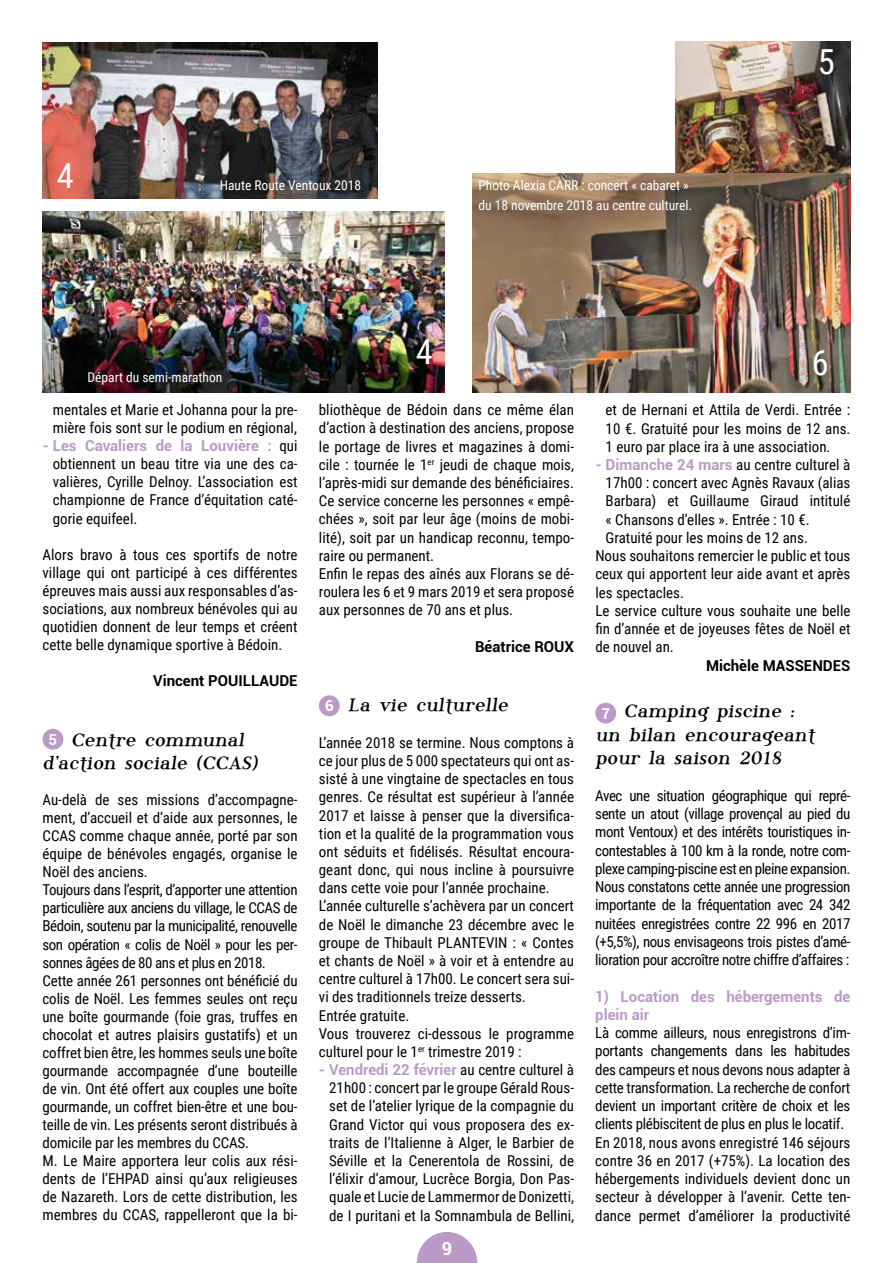
<style>
.page{position:relative;width:893px;height:1263px;background:#fff}
.page>*{position:absolute;margin:0;border:0;box-sizing:border-box;transform-origin:0 0}
.t1{font:34.5px "Roboto Condensed";color:#fff}
.t2{font:19.5px/23.7px "Phosphorus Bromide";color:#000;text-align:center}
.t3{font:700 18px "Roboto";color:#fff}
.t4{font:15px/18.1px "Roboto Condensed";color:#000;text-align:justify}
.t5{font:15px/18.3px "Roboto Condensed";letter-spacing:-.02em;color:#000}
.t6{font:700 15px/18.3px "Roboto";color:#bc9ac8}
.t7{font:700 15px "Roboto";color:#000}
.t8{font:13.5px/19.5px "Roboto Condensed";color:#fff}
.s1{font-family:"Roboto Condensed";font-weight:400;color:#000}
.s2{font-family:"Roboto";font-weight:700;font-size:15px;color:#fff}
.s3{font-family:"Roboto";font-weight:700;color:#bc9ac8}
</style>
<div class="page">
<div style="left:43px;top:729px;width:20px;height:21px;background:#bc9ac8;border-radius:50%"></div>
<div style="left:319px;top:695px;width:21px;height:21px;background:#bc9ac8;border-radius:50%"></div>
<div style="left:595px;top:703px;width:21px;height:20px;background:#bc9ac8;border-radius:50%"></div>
<img style="left:675px;top:42px;width:175px;height:131px">
<img style="left:43px;top:43px;width:334px;height:156px">
<img style="left:43px;top:212px;width:401px;height:181px">
<img style="left:472px;top:173px;width:378px;height:220px">
<svg style="left:417px;top:1232px;width:60px;height:31px"></svg>
<h1 class="t1" style="left:57px;top:151px;width:19px">4</h1>
<p class="t8" style="left:220px;top:175px;width:143px">Haute Route Ventoux 2018</p>
<p class="t8" style="left:88px;top:367px;width:136px">Départ du semi-marathon</p>
<p class="t8" style="left:478px;top:175px;width:215px">Photo Alexia CARR : concert « cabaret » du 18 novembre 2018 au centre culturel.</p>
<h1 class="t1" style="left:416px;top:328px;width:19px">4</h1>
<h1 class="t1" style="left:818px;top:38px;width:19px">5</h1>
<h1 class="t1" style="left:812px;top:339px;width:19px">6</h1>
<p class="t4" style="left:53px;top:400px;width:246px">mentales et Marie et Johanna pour la pre&shy;mière fois sont sur le podium en régional,</p>
<p class="t6" style="left:43px;top:436px;width:257px">- Les Cavaliers de la Louvière : <span class="s1">qui</span></p>
<p class="t4" style="left:53px;top:454px;width:246px">obtiennent un beau titre via une des ca&shy;valières, Cyrille Delnoy. L’association est championne de France d’équitation caté&shy;gorie equifeel.</p>
<p class="t4" style="left:43px;top:545px;width:257px">Alors bravo à tous ces sportifs de notre village qui ont participé à ces différentes épreuves mais aussi aux responsables d’as&shy;sociations, aux nombreux bénévoles qui au quotidien donnent de leur temps et créent cette belle dynamique sportive à Bédoin.</p>
<p class="t7" style="left:153px;top:670px;width:146px">Vincent POUILLAUDE</p>
<h2 class="t2" style="left:43px;top:728px;width:217px"><span class="s2">5</span> Centre communal d’action sociale (CCAS)</h2>
<p class="t4" style="left:43px;top:790px;width:257px;text-align:left">Au-delà de ses missions d’accompagne&shy;ment, d’accueil et d’aide aux personnes, le CCAS comme chaque année, porté par son équipe de bénévoles engagés, organise le Noël des anciens.<br>Toujours dans l’esprit, d’apporter une attention particulière aux anciens du village, le CCAS de Bédoin, soutenu par la municipalité, renouvelle son opération « colis de Noël » pour les per&shy;sonnes âgées de 80 ans et plus en 2018.<br>Cette année 261 personnes ont bénéficié du colis de Noël. Les femmes seules ont reçu une boîte gourmande (foie gras, truffes en chocolat et autres plaisirs gustatifs) et un coffret bien être, les hommes seuls une boîte gourmande accompagnée d’une bouteille de vin. Ont été offert aux couples une boîte gourmande, un coffret bien-être et une bou&shy;teille de vin. Les présents seront distribués à domicile par les membres du CCAS.<br>M. Le Maire apportera leur colis aux rési&shy;dents de l’EHPAD ainsi qu’aux religieuses de Nazareth. Lors de cette distribution, les membres du CCAS, rappelleront que la bi-</p>
<p class="t4" style="left:319px;top:400px;width:257px;text-align:left">bliothèque de Bédoin dans ce même élan d’action à destination des anciens, propose le portage de livres et magazines à domi&shy;cile : tournée le 1<sup>er</sup> jeudi de chaque mois, l’après-midi sur demande des bénéficiaires.<br>Ce service concerne les personnes « empê&shy;chées », soit par leur âge (moins de mobi&shy;lité), soit par un handicap reconnu, tempo&shy;raire ou permanent.<br>Enfin le repas des aînés aux Florans se dé&shy;roulera les 6 et 9 mars 2019 et sera proposé aux personnes de 70 ans et plus.</p>
<p class="t7" style="left:475px;top:636px;width:100px">Béatrice ROUX</p>
<h2 class="t2" style="left:325px;top:694px;width:185px"><span class="s2">6</span> La vie culturelle</h2>
<p class="t4" style="left:319px;top:733px;width:257px;text-align:left">L’année 2018 se termine. Nous comptons à ce jour plus de 5 000 spectateurs qui ont as&shy;sisté à une vingtaine de spectacles en tous genres. Ce résultat est supérieur à l’année 2017 et laisse à penser que la diversifica&shy;tion et la qualité de la programmation vous ont séduits et fidélisés. Résultat encoura&shy;geant donc, qui nous incline à poursuivre dans cette voie pour l’année prochaine.<br>L’année culturelle s’achèvera par un concert de Noël le dimanche 23 décembre avec le groupe de Thibault PLANTEVIN : « Contes et chants de Noël » à voir et à entendre au centre culturel à 17h00. Le concert sera sui&shy;vi des traditionnels treize desserts.<br>Entrée gratuite.<br>Vous trouverez ci-dessous le programme culturel pour le 1<sup>er</sup> trimestre 2019 :</p>
<p class="t6" style="left:319px;top:1060px;width:257px">- Vendredi 22 février <span class="s1">au centre culturel à</span></p>
<p class="t4" style="left:329px;top:1078px;width:246px">21h00 : concert par le groupe Gérald Rous&shy;set de l’atelier lyrique de la compagnie du Grand Victor qui vous proposera des ex&shy;traits de l’Italienne à Alger, le Barbier de Séville et la Cenerentola de Rossini, de l’élixir d’amour, Lucrèce Borgia, Don Pas&shy;quale et Lucie de Lammermor de Donizetti, de I puritani et la Somnambula de Bellini,</p>
<p class="t3" style="left:442px;top:1235px;width:12px">9</p>
<p class="t4" style="left:606px;top:400px;width:246px">et de Hernani et Attila de Verdi. Entrée :<br>10 €. Gratuité pour les moins de 12 ans.<br>1 euro par place ira à une association.</p>
<p class="t4" style="left:595px;top:455px;width:257px"><span class="s3">- Dimanche 24 mars</span> au centre culturel à</p>
<p class="t4" style="left:606px;top:473px;width:246px">17h00 : concert avec Agnès Ravaux (alias</p>
<p class="t4" style="left:606px;top:491px;width:246px">Barbara) et Guillaume Giraud intitulé</p>
<p class="t4" style="left:606px;top:510px;width:206px">« Chansons d’elles ». Entrée : 10 €.</p>
<p class="t4" style="left:606px;top:528px;width:204px">Gratuité pour les moins de 12 ans.</p>
<p class="t4" style="left:595px;top:546px;width:257px">Nous souhaitons remercier le public et tous</p>
<p class="t4" style="left:595px;top:564px;width:257px">ceux qui apportent leur aide avant et après</p>
<p class="t4" style="left:595px;top:583px;width:90px">les spectacles.</p>
<p class="t4" style="left:595px;top:601px;width:257px">Le service culture vous souhaite une belle</p>
<p class="t4" style="left:595px;top:619px;width:257px">fin d’année et de joyeuses fêtes de Noël et</p>
<p class="t4" style="left:595px;top:637px;width:80px">de nouvel an.</p>
<p class="t7" style="left:706px;top:655px;width:146px">Michèle MASSENDES</p>
<h2 class="t2" style="left:595px;top:700px;width:221px;text-align:left;text-indent:6px"><span class="s2">7</span> Camping piscine : un bilan encourageant pour la saison 2018</h2>
<p class="t4" style="left:595px;top:786px;width:257px">Avec une situation géographique qui repré&shy;sente un atout (village provençal au pied du mont Ventoux) et des intérêts touristiques in&shy;contestables à 100 km à la ronde, notre com&shy;plexe camping-piscine est en pleine expansion.<br>Nous constatons cette année une progression importante de la fréquentation avec 24 342 nuitées enregistrées contre 22 996 en 2017 (+5,5%), nous envisageons trois pistes d’amé&shy;lioration pour accroître notre chiffre d’affaires :</p>
<p class="t6" style="left:595px;top:986px;width:257px">1) Location des hébergements de plein air</p>
<p class="t5" style="left:595px;top:1023px;width:257px">Là comme ailleurs, nous enregistrons d’im&shy;portants changements dans les habitudes des campeurs et nous devons nous adapter à cette transformation. La recherche de confort devient un important critère de choix et les clients plébiscitent de plus en plus le locatif.<br>En 2018, nous avons enregistré 146 séjours contre 36 en 2017 (+75%). La location des hébergements individuels devient donc un secteur à développer à l’avenir. Cette ten&shy;dance permet d’améliorer la productivité</p>
</div>
